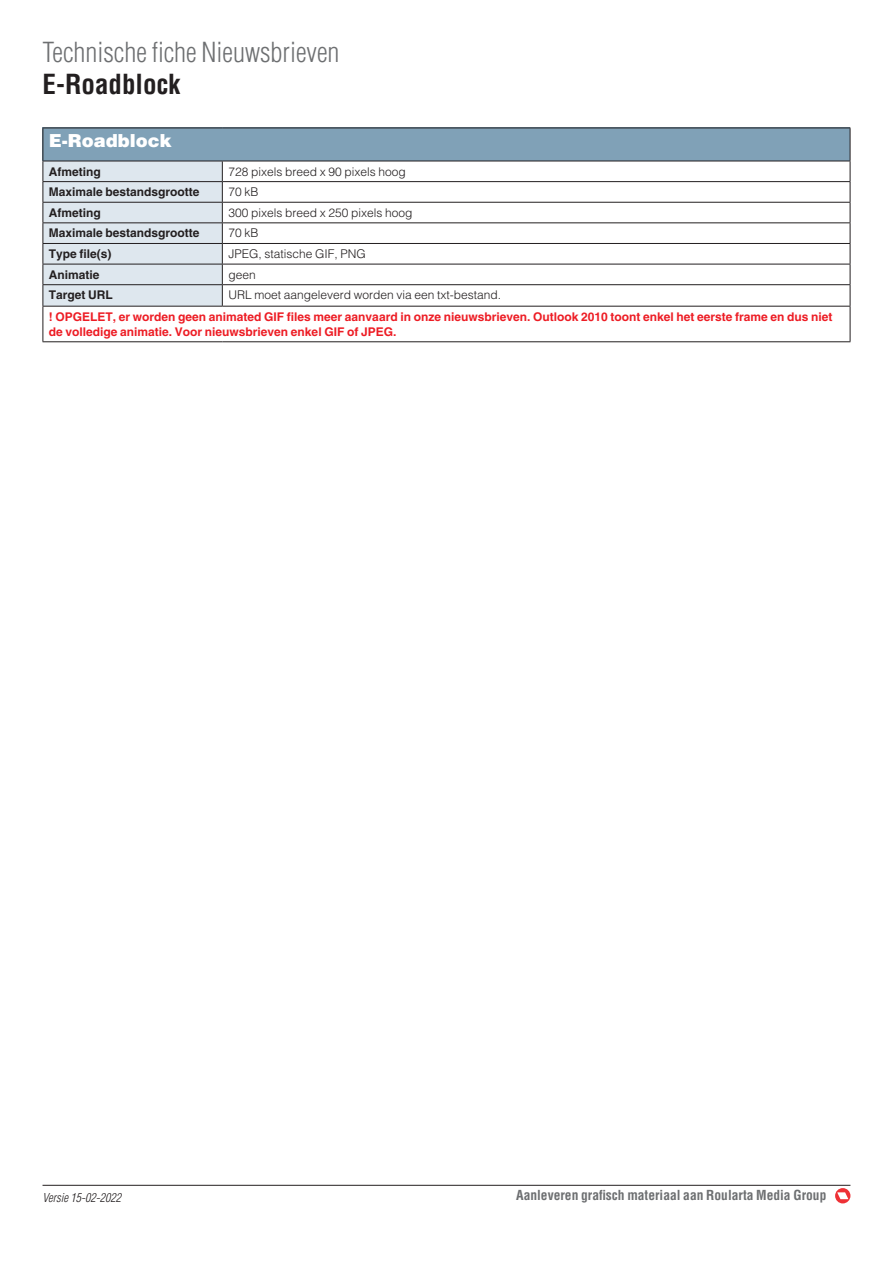
<style>
.page{position:relative;width:893px;height:1263px;background:#fff}
.page>*{position:absolute;margin:0;border:0;box-sizing:border-box;transform-origin:0 0}
.t1{font:300 condensed 27px "Helvetica LT Pro";color:#6d6f71}
.t2{font:700 condensed 27px "Helvetica LT Pro";color:#231f20}
.t3{font:900 18px "Helvetica LT Pro";color:#fff}
.t4{font:700 condensed 13.5px "Helvetica LT Pro";color:#6d6f71}
.t5{font:700 12px/15px "Helvetica LT Pro";color:#ed1c24}
.t6{font:300 12px "Helvetica LT Pro";color:#231f20}
.t7{font:700 12px "Helvetica LT Pro";color:#231f20}
.t8{font:italic 300 condensed 12px "Helvetica LT Pro";color:#231f20}
</style>
<div class="page">
<hr style="left:43px;top:1185px;width:807px;height:1px;background:#231f20">
<svg style="left:835px;top:1188px;width:15px;height:15px"></svg>
<div style="left:43px;top:128px;width:807px;height:33px;background:#80a1b7"></div>
<hr style="left:43px;top:128px;width:179px;height:1px;background:#231f20">
<hr style="left:43px;top:128px;width:1px;height:33px;background:#231f20">
<hr style="left:222px;top:128px;width:628px;height:1px;background:#231f20">
<hr style="left:850px;top:128px;width:1px;height:33px;background:#231f20">
<hr style="left:222px;top:161px;width:628px;height:1px;background:#231f20">
<hr style="left:222px;top:181px;width:628px;height:1px;background:#231f20">
<hr style="left:222px;top:202px;width:628px;height:1px;background:#231f20">
<hr style="left:222px;top:222px;width:628px;height:1px;background:#231f20">
<hr style="left:222px;top:243px;width:628px;height:1px;background:#231f20">
<hr style="left:222px;top:264px;width:628px;height:1px;background:#231f20">
<hr style="left:222px;top:284px;width:628px;height:1px;background:#231f20">
<svg style="left:43px;top:161px;width:180px;height:145px;background:#d2dae1"></svg>
<svg style="left:850px;top:161px;width:1px;height:145px"></svg>
<hr style="left:43px;top:306px;width:179px;height:1px;background:#231f20">
<hr style="left:43px;top:307px;width:1px;height:34px;background:#231f20">
<hr style="left:222px;top:306px;width:628px;height:1px;background:#231f20">
<hr style="left:850px;top:307px;width:1px;height:34px;background:#231f20">
<hr style="left:43px;top:341px;width:179px;height:1px;background:#231f20">
<hr style="left:222px;top:341px;width:628px;height:1px;background:#231f20">
<h1 class="t1" style="left:43px;top:35px;width:299px">Technische fiche Nieuwsbrieven</h1>
<h1 class="t2" style="left:43px;top:66px;width:139px">E-Roadblock</h1>
<h2 class="t3" style="left:49px;top:129px;width:125px">E-Roadblock</h2>
<p class="t7" style="left:49px;top:164px;width:53px">Afmeting</p>
<p class="t6" style="left:228px;top:164px;width:179px">728 pixels breed x 90 pixels hoog</p>
<p class="t7" style="left:49px;top:185px;width:152px">Maximale bestandsgrootte</p>
<p class="t6" style="left:228px;top:184px;width:32px">70 kB</p>
<p class="t7" style="left:49px;top:205px;width:53px">Afmeting</p>
<p class="t6" style="left:228px;top:205px;width:186px">300 pixels breed x 250 pixels hoog</p>
<p class="t7" style="left:49px;top:226px;width:152px">Maximale bestandsgrootte</p>
<p class="t6" style="left:228px;top:226px;width:32px">70 kB</p>
<p class="t7" style="left:49px;top:247px;width:64px">Type file(s)</p>
<p class="t6" style="left:228px;top:246px;width:139px">JPEG, statische GIF, PNG</p>
<p class="t7" style="left:49px;top:267px;width:52px">Animatie</p>
<p class="t6" style="left:228px;top:267px;width:29px">geen</p>
<p class="t7" style="left:49px;top:288px;width:65px">Target URL</p>
<p class="t6" style="left:228px;top:288px;width:274px">URL moet aangeleverd worden via een txt-bestand.</p>
<p class="t5" style="left:49px;top:309px;width:785px">! OPGELET, er worden geen animated GIF files meer aanvaard in onze nieuwsbrieven. Outlook 2010 toont enkel het eerste frame en dus niet de volledige animatie. Voor nieuwsbrieven enkel GIF of JPEG.</p>
<p class="t8" style="left:43px;top:1190px;width:80px">Versie 15-02-2022</p>
<p class="t4" style="left:516px;top:1186px;width:312px">Aanleveren grafisch materiaal aan Roularta Media Group</p>
</div>
